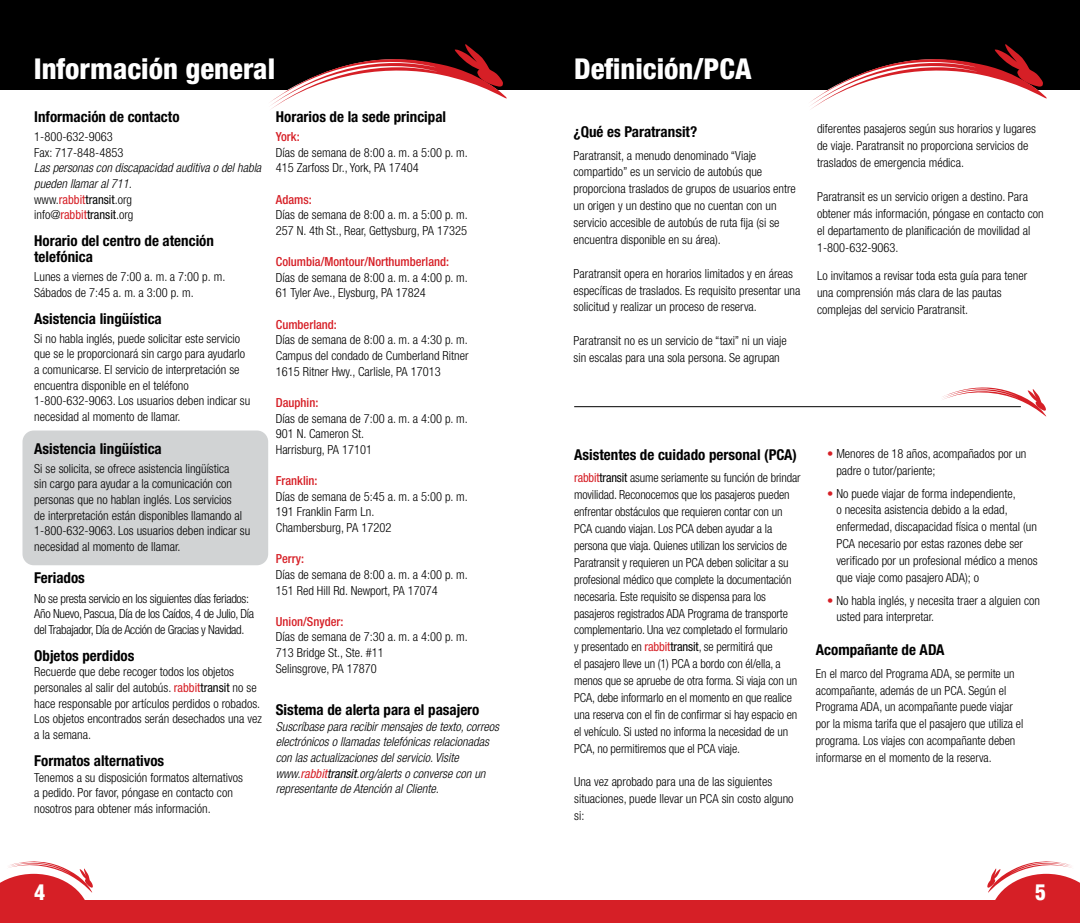
<style>
.page{position:relative;width:1080px;height:923px;background:#fff}
.page>*{position:absolute;margin:0;border:0;box-sizing:border-box;transform-origin:0 0}
.t1{font:800 condensed 28.75px "Helvetica Neue LT Std";color:#fff}
.t2{font:900 condensed 21.25px "Helvetica LT Std";color:#fff}
.t3{font:700 condensed 15px/15.6px "Helvetica Neue LT Std";color:#000}
.t4{font:300 condensed 12.5px/16.9px "Helvetica Neue LT Std";color:#000}
.t5{font:italic 300 condensed 12.5px/15.6px "Helvetica Neue LT Std";color:#000}
.t6{font:300 condensed 12.5px/15.6px "Helvetica Neue LT Std";letter-spacing:-.025em;color:#000}
.t7{font:500 condensed 12.5px "Helvetica Neue LT Std";color:#d61f26}
.s1{font-style:normal}
.s2{font-weight:400;font-style:normal;color:#d61f26}
.s3{font-weight:400;font-style:normal}
.s4{font-weight:400;color:#d61f26}
.s5{font-weight:400}
.s6{color:#d61f26}
</style>
<div class="page">
<div style="left:540px;top:0;width:540px;height:90px;background:#000"></div>
<svg style="left:810px;top:44px;width:237px;height:65px"></svg>
<div style="left:0;top:0;width:540px;height:90px;background:#000"></div>
<svg style="left:270px;top:44px;width:237px;height:65px"></svg>
<div style="left:22px;top:430px;width:246px;height:135px;background:#d1d3d4;border-radius:11px"></div>
<svg style="left:941px;top:387px;width:106px;height:30px"></svg>
<hr style="left:574px;top:406px;width:447px;height:1px;background:#000">
<div style="left:518px;top:900px;width:562px;height:22px;background:#d61f26"></div>
<svg style="left:987px;top:861px;width:93px;height:39px"></svg>
<div style="left:0;top:900px;width:562px;height:22px;background:#d61f26"></div>
<svg style="left:0;top:861px;width:93px;height:39px"></svg>
<h1 class="t1" style="left:34px;top:51px;width:243px">Información general</h1>
<h1 class="t1" style="left:574px;top:51px;width:179px">Definición/PCA</h1>
<p class="t3" style="left:34px;top:109px;width:147px">Información de contacto</p>
<p class="t4" style="left:34px;top:129px;width:91px;line-height:15.6px">1-800-632-9063<br>Fax: 717-848-4853</p>
<p class="t5" style="left:34px;top:160px;width:229px">Las personas con discapacidad auditiva o del habla pueden llamar al 711.<br><span class="s1">www.</span><span class="s2">rabbit</span><span class="s3">transit</span><span class="s1">.org<br>info@</span><span class="s2">rabbit</span><span class="s3">transit</span><span class="s1">.org</span></p>
<p class="t3" style="left:34px;top:233px;width:181px">Horario del centro de atención telefónica</p>
<p class="t4" style="left:34px;top:269px;width:193px;line-height:15.6px">Lunes a viernes de 7:00 a. m. a 7:00 p. m.<br>Sábados de 7:45 a. m. a 3:00 p. m.</p>
<p class="t3" style="left:34px;top:310px;width:129px">Asistencia lingüística</p>
<p class="t4" style="left:34px;top:330px;width:218px;line-height:15.6px">Si no habla inglés, puede solicitar este servicio que se le proporcionará sin cargo para ayudarlo a comunicarse. El servicio de interpretación se encuentra disponible en el teléfono 1-800-632-9063. Los usuarios deben indicar su necesidad al momento de llamar.</p>
<p class="t3" style="left:34px;top:440px;width:129px">Asistencia lingüística</p>
<p class="t4" style="left:34px;top:460px;width:218px;line-height:15.6px">Si se solicita, se ofrece asistencia lingüística<br>sin cargo para ayudar a la comunicación con personas que no hablan inglés. Los servicios<br>de interpretación están disponibles llamando al 1-800-632-9063. Los usuarios deben indicar su necesidad al momento de llamar.</p>
<p class="t3" style="left:34px;top:570px;width:52px">Feriados</p>
<p class="t6" style="left:34px;top:590px;width:222px">No se presta servicio en los siguientes días feriados:<br>Año Nuevo, Pascua, Día de los Caídos, 4 de Julio, Día del Trabajador, Día de Acción de Gracias y Navidad.</p>
<p class="t3" style="left:34px;top:647px;width:102px">Objetos perdidos</p>
<p class="t4" style="left:34px;top:664px;width:229px;line-height:15.6px">Recuerde que debe recoger todos los objetos personales al salir del autobús. <span class="s4">rabbit</span><span class="s5">transit</span> no se hace responsable por artículos perdidos o robados.<br>Los objetos encontrados serán desechados una vez a la semana.</p>
<p class="t3" style="left:34px;top:752px;width:132px">Formatos alternativos</p>
<p class="t4" style="left:34px;top:769px;width:210px;line-height:15.6px">Tenemos a su disposición formatos alternativos a pedido. Por favor, póngase en contacto con nosotros para obtener más información.</p>
<p class="t3" style="left:276px;top:109px;width:172px">Horarios de la sede principal</p>
<p class="t7" style="left:276px;top:129px;width:25px">York:</p>
<p class="t4" style="left:276px;top:144px;width:193px;line-height:15.6px">Días de semana de 8:00 a. m. a 5:00 p. m.<br>415 Zarfoss Dr., York, PA 17404</p>
<p class="t7" style="left:276px;top:192px;width:37px">Adams:</p>
<p class="t4" style="left:276px;top:207px;width:193px;line-height:15.6px">Días de semana de 8:00 a. m. a 5:00 p. m.<br>257 N. 4th St., Rear, Gettysburg, PA 17325</p>
<p class="t7" style="left:276px;top:254px;width:175px">Columbia/Montour/Northumberland:</p>
<p class="t4" style="left:276px;top:269px;width:193px;line-height:15.6px">Días de semana de 8:00 a. m. a 4:00 p. m.<br>61 Tyler Ave., Elysburg, PA 17824</p>
<p class="t7" style="left:276px;top:317px;width:63px">Cumberland:</p>
<p class="t4" style="left:276px;top:332px;width:194px;line-height:15.6px;text-align:justify">Días de semana de 8:00 a. m. a 4:30 p. m.<br>Campus del condado de Cumberland Ritner 1615 Ritner Hwy., Carlisle, PA 17013</p>
<p class="t7" style="left:276px;top:395px;width:44px">Dauphin:</p>
<p class="t4" style="left:276px;top:410px;width:193px;line-height:15.6px">Días de semana de 7:00 a. m. a 4:00 p. m.<br>901 N. Cameron St.<br>Harrisburg, PA 17101</p>
<p class="t7" style="left:276px;top:473px;width:43px">Franklin:</p>
<p class="t4" style="left:276px;top:488px;width:193px;line-height:15.6px">Días de semana de 5:45 a. m. a 5:00 p. m.<br>191 Franklin Farm Ln.<br>Chambersburg, PA 17202</p>
<p class="t7" style="left:276px;top:551px;width:30px">Perry:</p>
<p class="t4" style="left:276px;top:566px;width:193px;line-height:15.6px">Días de semana de 8:00 a. m. a 4:00 p. m.<br>151 Red Hill Rd. Newport, PA 17074</p>
<p class="t7" style="left:276px;top:614px;width:69px">Union/Snyder:</p>
<p class="t4" style="left:276px;top:629px;width:193px;line-height:15.6px">Días de semana de 7:30 a. m. a 4:00 p. m.<br>713 Bridge St., Ste. #11<br>Selinsgrove, PA 17870</p>
<p class="t3" style="left:276px;top:701px;width:205px">Sistema de alerta para el pasajero</p>
<p class="t5" style="left:276px;top:719px;width:225px">Suscríbase para recibir mensajes de texto, correos electrónicos o llamadas telefónicas relacionadas con las actualizaciones del servicio. Visite www.<span class="s4">rabbit</span><span class="s5">transit</span>.org/alerts o converse con un representante de Atención al Cliente.</p>
<p class="t3" style="left:574px;top:124px;width:125px">¿Qué es Paratransit?</p>
<p class="t4" style="left:574px;top:146px;width:224px">Paratransit, a menudo denominado “Viaje compartido” es un servicio de autobús que proporciona traslados de grupos de usuarios entre un origen y un destino que no cuentan con un servicio accesible de autobús de ruta fija (si se encuentra disponible en su área).</p>
<p class="t4" style="left:574px;top:265px;width:228px">Paratransit opera en horarios limitados y en áreas específicas de traslados. Es requisito presentar una solicitud y realizar un proceso de reserva.</p>
<p class="t4" style="left:574px;top:332px;width:215px">Paratransit no es un servicio de “taxi” ni un viaje sin escalas para una sola persona. Se agrupan</p>
<p class="t3" style="left:574px;top:446px;width:224px">Asistentes de cuidado personal (PCA)</p>
<p class="t4" style="left:574px;top:469px;width:228px"><span class="s4">rabbit</span><span class="s5">transit</span> asume seriamente su función de brindar movilidad. Reconocemos que los pasajeros pueden enfrentar obstáculos que requieren contar con un PCA cuando viajan. Los PCA deben ayudar a la persona que viaja. Quienes utilizan los servicios de Paratransit y requieren un PCA deben solicitar a su profesional médico que complete la documentación necesaria. Este requisito se dispensa para los pasajeros registrados ADA Programa de transporte complementario. Una vez completado el formulario<br>y presentado en <span class="s4">rabbit</span><span class="s5">transit</span>, se permitirá que<br>el pasajero lleve un (1) PCA a bordo con él/ella, a menos que se apruebe de otra forma. Si viaja con un PCA, debe informarlo en el momento en que realice una reserva con el fin de confirmar si hay espacio en el vehículo. Si usted no informa la necesidad de un PCA, no permitiremos que el PCA viaje.</p>
<p class="t4" style="left:574px;top:773px;width:221px">Una vez aprobado para una de las siguientes situaciones, puede llevar un PCA sin costo alguno si:</p>
<p class="t4" style="left:817px;top:120px;width:220px">diferentes pasajeros según sus horarios y lugares de viaje. Paratransit no proporciona servicios de traslados de emergencia médica.</p>
<p class="t4" style="left:817px;top:188px;width:228px">Paratransit es un servicio origen a destino. Para obtener más información, póngase en contacto con el departamento de planificación de movilidad al 1-800-632-9063.</p>
<p class="t4" style="left:817px;top:267px;width:212px">Lo invitamos a revisar toda esta guía para tener una comprensión más clara de las pautas complejas del servicio Paratransit.</p>
<p class="t4" style="left:836px;top:445px;width:192px;text-indent:-9px"><span class="s6">•</span> Menores de 18 años, acompañados por un padre o tutor/pariente;</p>
<p class="t4" style="left:836px;top:484px;width:203px;text-indent:-9px"><span class="s6">•</span> No puede viajar de forma independiente,<br>o necesita asistencia debido a la edad, enfermedad, discapacidad física o mental (un PCA necesario por estas razones debe ser verificado por un profesional médico a menos que viaje como pasajero ADA); o</p>
<p class="t4" style="left:836px;top:591px;width:205px;text-indent:-9px"><span class="s6">•</span> No habla inglés, y necesita traer a alguien con usted para interpretar.</p>
<p class="t3" style="left:816px;top:641px;width:130px">Acompañante de ADA</p>
<p class="t4" style="left:816px;top:664px;width:209px">En el marco del Programa ADA, se permite un acompañante, además de un PCA. Según el Programa ADA, un acompañante puede viajar por la misma tarifa que el pasajero que utiliza el programa. Los viajes con acompañante deben informarse en el momento de la reserva.</p>
<h2 class="t2" style="left:34px;top:878px;width:12px">4</h2>
<h2 class="t2" style="left:1035px;top:878px;width:12px">5</h2>
</div>
